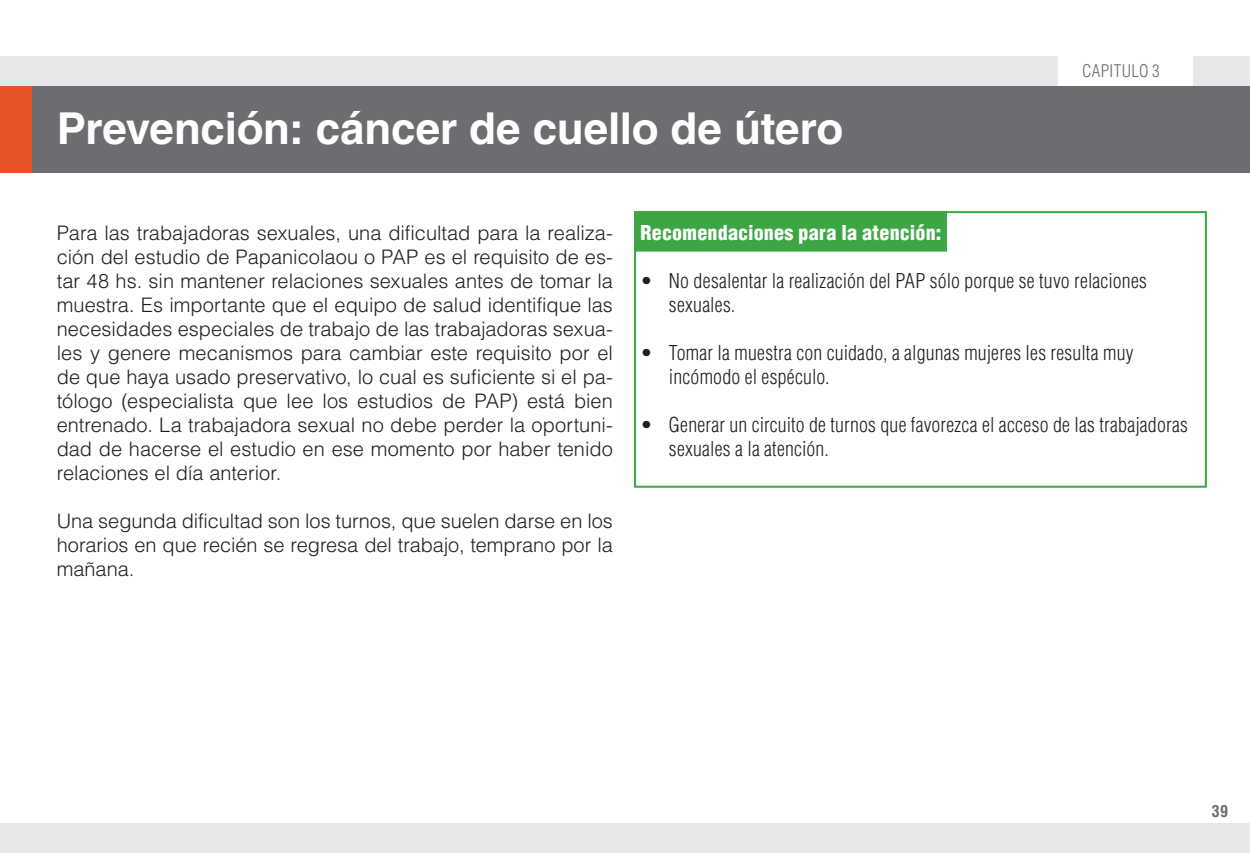
<style>
.page{position:relative;width:1250px;height:853px;background:#fff}
.page>*{position:absolute;margin:0;border:0;box-sizing:border-box;transform-origin:0 0}
.t1{font:700 44px "Helvetica LT Std";letter-spacing:-.005em;color:#fff}
.t2{font:300 20px/24px "Helvetica LT Std";color:#231f20;text-align:justify}
.t3{font:300 condensed 20px/24px "Helvetica LT Std";letter-spacing:.01em;color:#231f20}
.t4{font:900 condensed 20px "Helvetica LT Std";letter-spacing:.01em;color:#fff}
.t5{font:300 condensed 17px "Helvetica LT Std";letter-spacing:.015em;color:#6c6d70}
.t6{font:700 condensed 16px "Helvetica LT Std";color:#6c6d70}
</style>
<div class="page">
<div style="left:634px;top:211px;width:572px;height:276px;background:#fff;border:2px solid #3ca645"></div>
<div style="left:634px;top:211px;width:312px;height:40px;background:#3ca645"></div>
<div style="left:1193px;top:57px;width:56px;height:29px;background:#e6e7e9"></div>
<div style="left:0;top:57px;width:1057px;height:29px;background:#e6e7e9"></div>
<div style="left:31px;top:86px;width:1218px;height:87px;background:#6c6d70"></div>
<div style="left:0;top:86px;width:31px;height:87px;background:#e55328"></div>
<div style="left:0;top:823px;width:1249px;height:29px;background:#e6e7e9"></div>
<h1 class="t1" style="left:57px;top:102px;width:788px">Prevención: cáncer de cuello de útero</h1>
<p class="t5" style="left:1081px;top:60px;width:79px">CAPITULO 3</p>
<p class="t2" style="left:57px;top:221px;width:557px">Para las trabajadoras sexuales, una dificultad para la realiza&shy;ción del estudio de Papanicolaou o PAP es el requisito de es&shy;tar 48 hs. sin mantener relaciones sexuales antes de tomar la muestra. Es importante que el equipo de salud identifique las necesidades especiales de trabajo de las trabajadoras sexua&shy;les y genere mecanismos para cambiar este requisito por el de que haya usado preservativo, lo cual es suficiente si el pa&shy;tólogo (especialista que lee los estudios de PAP) está bien entrenado. La trabajadora sexual no debe perder la oportuni&shy;dad de hacerse el estudio en ese momento por haber tenido relaciones el día anterior.</p>
<p class="t2" style="left:57px;top:509px;width:557px">Una segunda dificultad son los turnos, que suelen darse en los horarios en que recién se regresa del trabajo, temprano por la mañana.</p>
<p class="t4" style="left:640px;top:220px;width:302px">Recomendaciones para la atención:</p>
<p class="t3" style="left:669px;top:269px;width:479px;text-indent:-28px">• No desalentar la realización del PAP sólo porque se tuvo relaciones sexuales.</p>
<p class="t3" style="left:669px;top:341px;width:466px;text-indent:-28px">• Tomar la muestra con cuidado, a algunas mujeres les resulta muy incómodo el espéculo.</p>
<p class="t3" style="left:669px;top:413px;width:520px;text-indent:-28px">• Generar un circuito de turnos que favorezca el acceso de las trabajadoras sexuales a la atención.</p>
<p class="t6" style="left:1211px;top:800px;width:18px">39</p>
</div>
